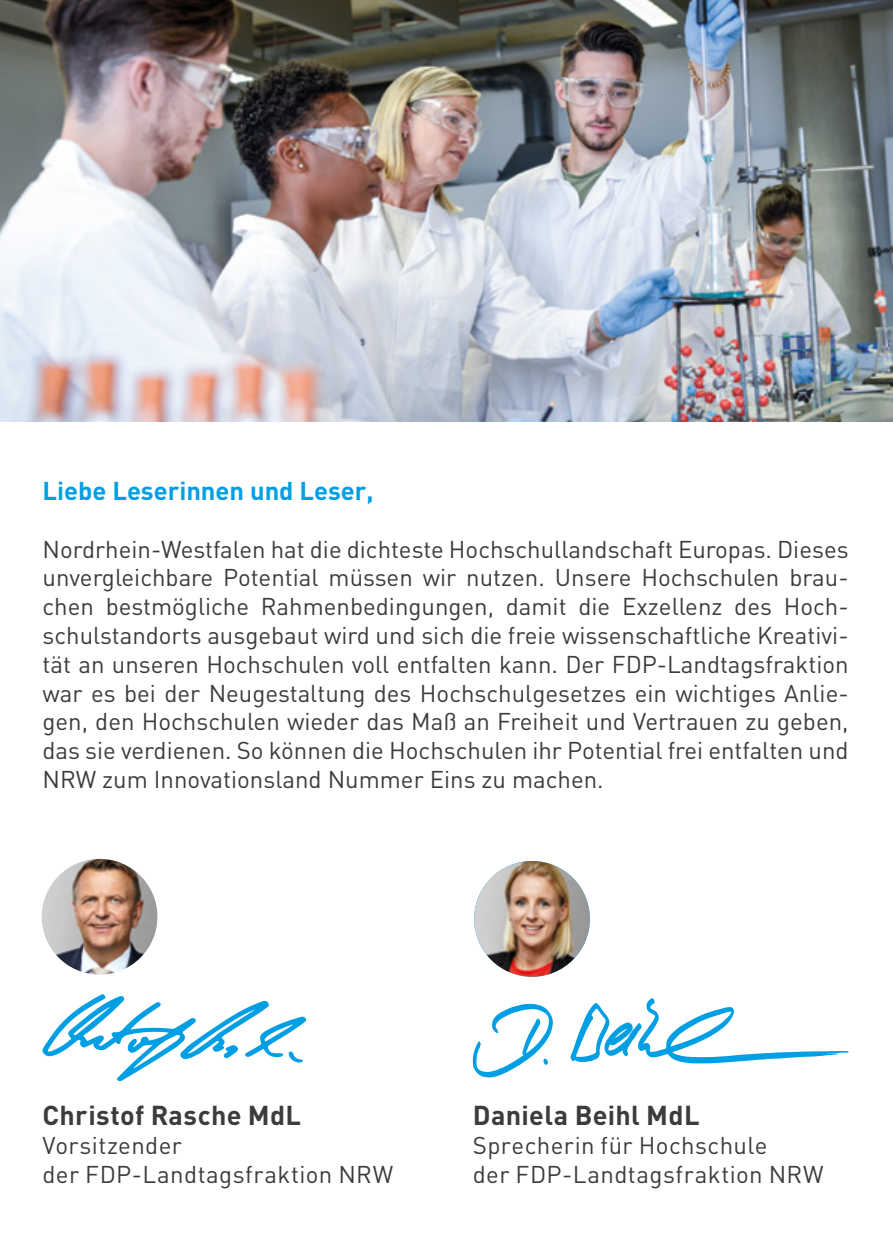
<style>
.page{position:relative;width:893px;height:1259px;background:#fff}
.page>*{position:absolute;margin:0;border:0;box-sizing:border-box;transform-origin:0 0}
.t1{font:700 27px "DIN";letter-spacing:.015em;color:#3c3c3b}
.t2{font:700 25.5px "DIN";color:#009fe3}
.t3{font:24px/28.8px "DIN";letter-spacing:.015em;color:#3c3c3b}
</style>
<div class="page">
<svg style="left:43px;top:994px;width:263px;height:87px"></svg>
<img style="left:42px;top:859px;width:115px;height:115px;border-radius:58px">
<img style="left:474px;top:861px;width:116px;height:115px;border-radius:58px">
<img style="left:0;top:0;width:893px;height:421px">
<svg style="left:570px;top:998px;width:279px;height:65px"></svg>
<svg style="left:473px;top:1004px;width:80px;height:73px"></svg>
<p class="t2" style="left:43px;top:474px;width:333px">Liebe Leserinnen und Leser,</p>
<p class="t3" style="left:43px;top:534px;width:808px;text-align:justify">Nordrhein-Westfalen hat die dichteste Hochschullandschaft Europas. Dieses unvergleichbare Potential müssen wir nutzen. Unsere Hochschulen brau&shy;chen bestmögliche Rahmenbedingungen, damit die Exzellenz des Hoch&shy;schulstandorts ausgebaut wird und sich die freie wissenschaftliche Kreativi&shy;tät an unseren Hochschulen voll entfalten kann. Der FDP-Landtagsfraktion war es bei der Neugestaltung des Hochschulgesetzes ein wichtiges Anlie&shy;gen, den Hochschulen wieder das Maß an Freiheit und Vertrauen zu geben, das sie verdienen. So können die Hochschulen ihr Potential frei entfalten und NRW zum Innovationsland Nummer Eins zu machen.</p>
<p class="t1" style="left:43px;top:1097px;width:260px">Christof Rasche MdL</p>
<p class="t3" style="left:43px;top:1130px;width:352px">Vorsitzender<br>der FDP-Landtagsfraktion NRW</p>
<p class="t1" style="left:473px;top:1097px;width:228px">Daniela Beihl MdL</p>
<p class="t3" style="left:473px;top:1130px;width:352px">Sprecherin für Hochschule<br>der FDP-Landtagsfraktion NRW</p>
</div>
